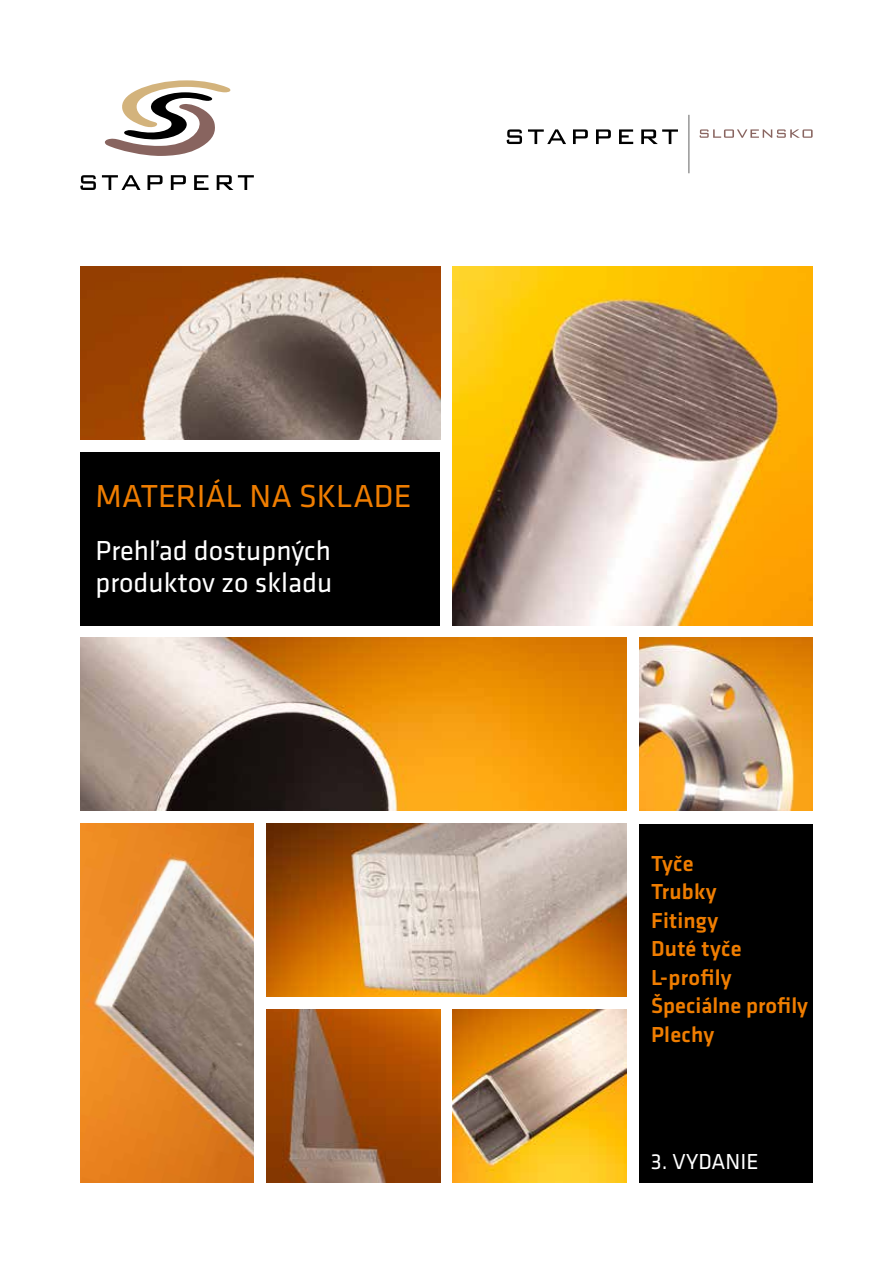
<style>
.page{position:relative;width:893px;height:1263px;background:#fff}
.page>*{position:absolute;margin:0;border:0;box-sizing:border-box;transform-origin:0 0}
.t1{font:33px "Klavika";color:#ef7d00}
.t2{font:28.5px/31.5px "Klavika";color:#fff}
.t3{font:500 22.5px/28.5px "Klavika";letter-spacing:.01em;color:#ef7d00}
.t4{font:22.5px "Klavika";color:#fff}
</style>
<div class="page">
<svg style="left:80px;top:175px;width:16px;height:15px"></svg>
<svg style="left:102px;top:175px;width:39px;height:15px"></svg>
<svg style="left:148px;top:175px;width:15px;height:15px"></svg>
<svg style="left:217px;top:175px;width:37px;height:15px"></svg>
<svg style="left:194px;top:175px;width:15px;height:15px"></svg>
<svg style="left:171px;top:175px;width:15px;height:15px"></svg>
<svg style="left:105px;top:80px;width:125px;height:76px"></svg>
<div style="left:80px;top:452px;width:360px;height:173px;background:#000"></div>
<img style="left:80px;top:638px;width:546px;height:173px">
<div style="left:639px;top:824px;width:174px;height:358px;background:#000"></div>
<img style="left:80px;top:266px;width:360px;height:173px">
<img style="left:267px;top:824px;width:359px;height:173px">
<img style="left:80px;top:824px;width:174px;height:358px">
<img style="left:453px;top:266px;width:360px;height:359px">
<img style="left:639px;top:638px;width:174px;height:173px">
<img style="left:267px;top:1009px;width:173px;height:173px">
<img style="left:453px;top:1009px;width:173px;height:173px">
<svg style="left:507px;top:115px;width:182px;height:58px"></svg>
<svg style="left:700px;top:129px;width:113px;height:9px"></svg>
<h1 class="t1" style="left:95px;top:475px;width:317px">MATERIÁL NA SKLADE</h1>
<p class="t2" style="left:95px;top:534px;width:238px">Prehľad dostupných produktov zo skladu</p>
<p class="t3" style="left:651px;top:848px;width:158px">Tyče<br>Trubky<br>Fitingy<br>Duté tyče<br>L-profily<br>Špeciálne profily<br>Plechy</p>
<p class="t4" style="left:651px;top:1147px;width:109px">3. VYDANIE</p>
</div>
